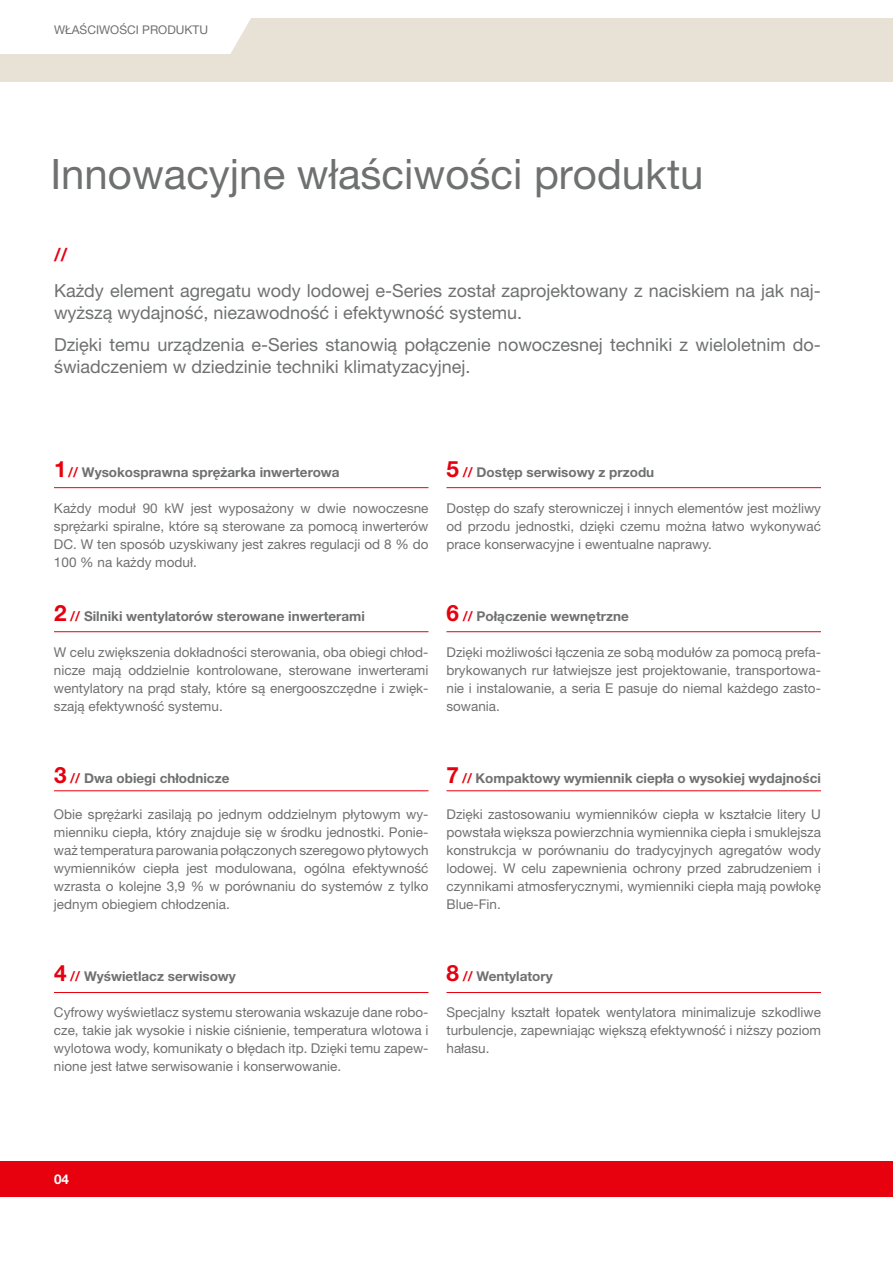
<style>
.page{position:relative;width:893px;height:1263px;background:#fff}
.page>*{position:absolute;margin:0;border:0;box-sizing:border-box;transform-origin:0 0}
.t1{font:42px "Helvetica Neue LT Pro";color:#6f7070}
.t2{font:18px/21.6px "Helvetica Neue LT Pro";color:#6f7070}
.t3{font:700 18px "Helvetica Neue LT Pro";color:#e7000e}
.t4{font:13.5px/18px "Helvetica Neue LT Pro";color:#6f7070;text-align:justify}
.t5{font:700 13.5px "Helvetica Neue LT Pro";color:#6f7070}
.t6{font:700 13.5px "Helvetica Neue LT Pro";color:#fff}
.t7{font:12px "Helvetica Neue LT Pro";color:#6f7070}
.s1{font-size:22.5px;color:#e7000e}
.s2{color:#e7000e}
</style>
<div class="page">
<div style="left:0;top:18px;width:893px;height:63px;background:#e8e1d6"></div>
<div style="left:0;top:18px;width:251px;height:36px;background:#fff"></div>
<div style="left:0;top:1161px;width:893px;height:36px;background:#e7000e"></div>
<hr style="left:54px;top:487px;width:374px;height:1px;background:#e7000e">
<hr style="left:446px;top:487px;width:375px;height:1px;background:#e7000e">
<hr style="left:54px;top:790px;width:374px;height:1px;background:#e7000e">
<hr style="left:54px;top:631px;width:374px;height:1px;background:#e7000e">
<hr style="left:446px;top:631px;width:375px;height:1px;background:#e7000e">
<hr style="left:446px;top:790px;width:375px;height:1px;background:#e7000e">
<hr style="left:446px;top:992px;width:375px;height:1px;background:#e7000e">
<hr style="left:54px;top:992px;width:374px;height:1px;background:#e7000e">
<p class="t7" style="left:54px;top:23px;width:156px">WŁAŚCIWOŚCI PRODUKTU</p>
<h1 class="t1" style="left:50px;top:148px;width:655px">Innowacyjne właściwości produktu</h1>
<h2 class="t3" style="left:54px;top:243px;width:15px">//</h2>
<h2 class="t2" style="left:54px;top:279px;width:768px">Każdy element agregatu wody lodowej e-Series został zaprojektowany z naciskiem na jak naj&shy;wyższą wydajność, niezawodność i efektywność systemu.</h2>
<h2 class="t2" style="left:54px;top:333px;width:768px">Dzięki temu urządzenia e-Series stanowią połączenie nowoczesnej techniki z wieloletnim do&shy;świadczeniem w dziedzinie techniki klimatyzacyjnej.</h2>
<p class="t5" style="left:54px;top:464px;width:287px"><span class="s1">1</span><span class="s2">//</span> Wysokosprawna sprężarka inwerterowa</p>
<p class="t4" style="left:54px;top:499px;width:376px">Każdy moduł 90 kW jest wyposażony w dwie nowoczesne sprężarki spiralne, które są sterowane za pomocą inwerterów DC. W ten sposób uzyskiwany jest zakres regulacji od 8 % do 100 % na każdy moduł.</p>
<p class="t5" style="left:54px;top:608px;width:312px"><span class="s1">2</span> <span class="s2">//</span> Silniki wentylatorów sterowane inwerterami</p>
<p class="t4" style="left:54px;top:643px;width:376px">W celu zwiększenia dokładności sterowania, oba obiegi chłod&shy;nicze mają oddzielnie kontrolowane, sterowane inwerterami wentylatory na prąd stały, które są energooszczędne i zwięk&shy;szają efektywność systemu.</p>
<p class="t5" style="left:446px;top:464px;width:209px"><span class="s1">5</span> <span class="s2">//</span> Dostęp serwisowy z przodu</p>
<p class="t4" style="left:446px;top:499px;width:376px">Dostęp do szafy sterowniczej i innych elementów jest możliwy od przodu jednostki, dzięki czemu można łatwo wykonywać prace konserwacyjne i ewentualne naprawy.</p>
<p class="t5" style="left:446px;top:608px;width:184px"><span class="s1">6</span> <span class="s2">//</span> Połączenie wewnętrzne</p>
<p class="t4" style="left:446px;top:643px;width:376px">Dzięki możliwości łączenia ze sobą modułów za pomocą prefa&shy;brykowanych rur łatwiejsze jest projektowanie, transportowa&shy;nie i instalowanie, a seria E pasuje do niemal każdego zasto&shy;sowania.</p>
<p class="t5" style="left:54px;top:770px;width:177px"><span class="s1">3</span> <span class="s2">//</span> Dwa obiegi chłodnicze</p>
<p class="t4" style="left:54px;top:805px;width:376px">Obie sprężarki zasilają po jednym oddzielnym płytowym wy&shy;mienniku ciepła, który znajduje się w środku jednostki. Ponie&shy;waż temperatura parowania połączonych szeregowo płytowych wymienników ciepła jest modulowana, ogólna efektywność wzrasta o kolejne 3,9 % w porównaniu do systemów z tylko jednym obiegiem chłodzenia.</p>
<p class="t5" style="left:446px;top:770px;width:376px"><span class="s1">7</span> <span class="s2">//</span> Kompaktowy wymiennik ciepła o wysokiej wydajności</p>
<p class="t4" style="left:446px;top:805px;width:376px">Dzięki zastosowaniu wymienników ciepła w kształcie litery U powstała większa powierzchnia wymiennika ciepła i smuklejsza konstrukcja w porównaniu do tradycyjnych agregatów wody lodowej. W celu zapewnienia ochrony przed zabrudzeniem i czynnikami atmosferycznymi, wymienniki ciepła mają powłokę Blue-Fin.</p>
<p class="t5" style="left:54px;top:968px;width:183px"><span class="s1">4</span> <span class="s2">//</span> Wyświetlacz serwisowy</p>
<p class="t4" style="left:54px;top:1003px;width:376px">Cyfrowy wyświetlacz systemu sterowania wskazuje dane robo&shy;cze, takie jak wysokie i niskie ciśnienie, temperatura wlotowa i wylotowa wody, komunikaty o błędach itp. Dzięki temu zapew&shy;nione jest łatwe serwisowanie i konserwowanie.</p>
<p class="t5" style="left:446px;top:968px;width:108px"><span class="s1">8</span> <span class="s2">//</span> Wentylatory</p>
<p class="t4" style="left:446px;top:1003px;width:376px">Specjalny kształt łopatek wentylatora minimalizuje szkodliwe turbulencje, zapewniając większą efektywność i niższy poziom hałasu.</p>
<p class="t6" style="left:54px;top:1170px;width:17px">04</p>
</div>
